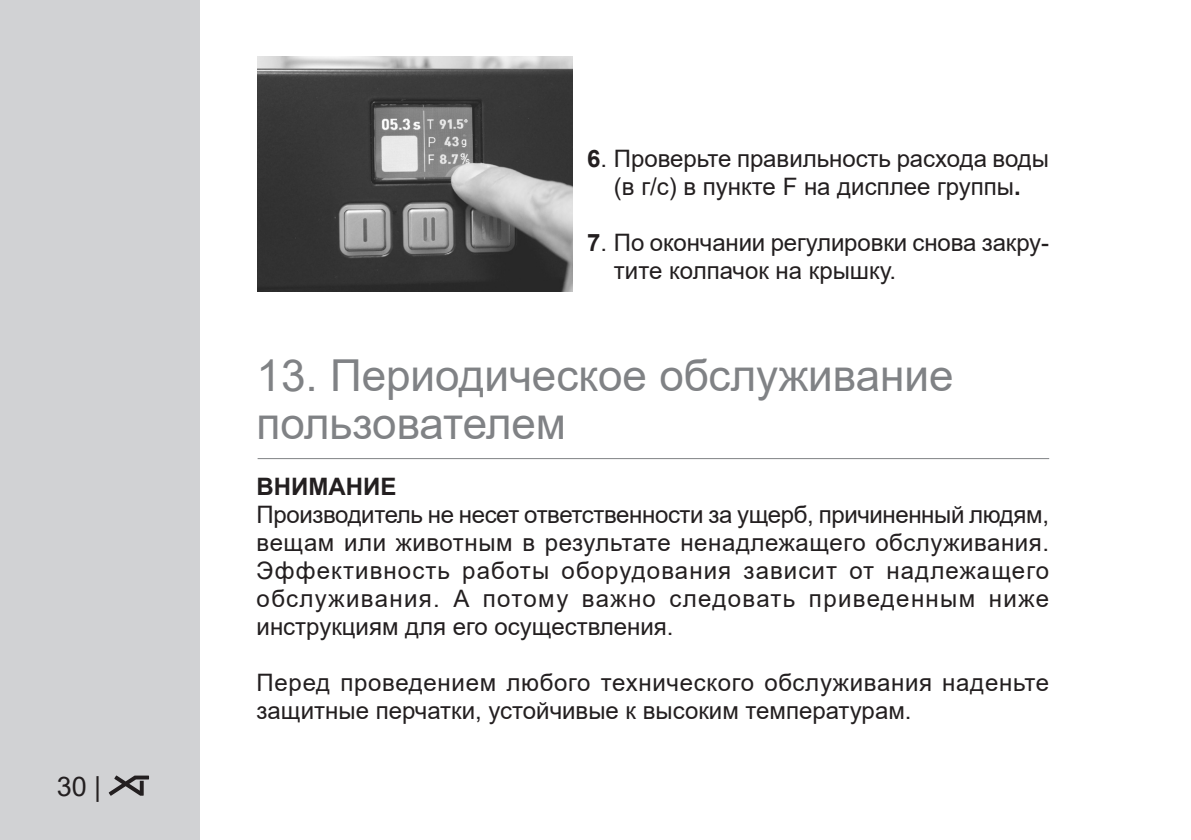
<style>
.page{position:relative;width:1191px;height:840px;background:#fff}
.page>*{position:absolute;margin:0;border:0;box-sizing:border-box;transform-origin:0 0}
.testo{font:44px/48px "Arial";color:#808285}
.t1{font:27px "Arial";color:#231f20}
.testo-2{font:24px/28px "Arial";color:#231f20}
.testo-3{font:700 24px "Arial";color:#231f20}
.s1{font-weight:700}
</style>
<div class="page">
<div style="left:0;top:0;width:200px;height:839px;background:#d1d2d4"></div>
<svg style="left:109px;top:775px;width:40px;height:20px"></svg>
<hr style="left:258px;top:458px;width:791px;height:1px;background:#808285">
<img style="left:258px;top:57px;width:314px;height:234px">
<p class="t1" style="left:57px;top:767px;width:46px">30 |</p>
<p class="testo-2" style="left:587px;top:144px;width:463px;text-align:center"><span class="s1">6</span>. Проверьте правильность расхода воды (в г/с) в пункте F на дисплее группы<span class="s1">.</span></p>
<p class="testo-2" style="left:614px;top:228px;width:437px;text-indent:-27px"><span class="s1">7</span>. По окончании регулировки снова закру&shy;тите колпачок на крышку.</p>
<p class="testo" style="left:257px;top:351px;width:698px">13. Периодическое обслуживание пользователем</p>
<p class="testo-3" style="left:257px;top:469px;width:141px">ВНИМАНИЕ</p>
<p class="testo-2" style="left:257px;top:500px;width:794px;text-align:justify">Производитель не несет ответственности за ущерб, причиненный людям, вещам или животным в результате ненадлежащего обслуживания.<br>Эффективность работы оборудования зависит от надлежащего обслуживания. А потому важно следовать приведенным ниже инструкциям для его осуществления.</p>
<p class="testo-2" style="left:257px;top:668px;width:794px">Перед проведением любого технического обслуживания наденьте защитные перчатки, устойчивые к высоким температурам.</p>
</div>
